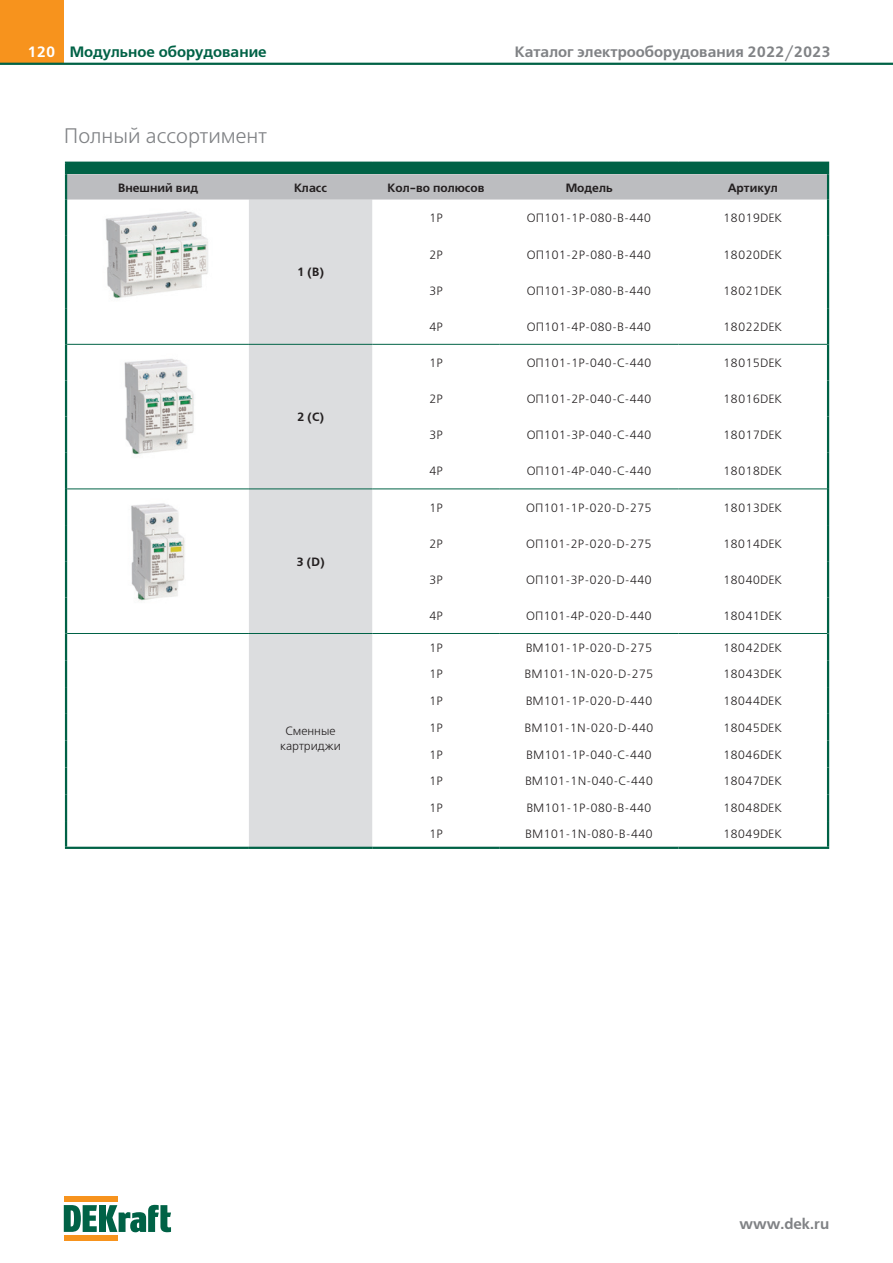
<style>
.page{position:relative;width:893px;height:1263px;background:#fff}
.page>*{position:absolute;margin:0;border:0;box-sizing:border-box;transform-origin:0 0}
.t1{font:21px "Free Set C";color:#808285}
.t2{font:700 15px "Free Set C";color:#808285}
.t3{font:700 15px "Free Set C";color:#006246}
.t4{font:12px/14.4px "Free Set C";color:#231f20;text-align:center}
.t5{font:700 12px "Free Set C";color:#231f20}
.s1{color:#fff}
</style>
<div class="page">
<div style="left:0;top:0;width:64px;height:64px;background:#f7931d"></div>
<hr style="left:0;top:63px;width:893px;height:2px;background:#006246">
<div style="left:64px;top:1235px;width:53px;height:6px;background:#f7931d"></div>
<div style="left:64px;top:1196px;width:53px;height:5px;background:#f7931d"></div>
<div style="left:99px;top:1205px;width:7px;height:27px;background:#006246"></div>
<svg style="left:106px;top:1205px;width:65px;height:27px"></svg>
<svg style="left:64px;top:1205px;width:33px;height:27px"></svg>
<svg style="left:67px;top:200px;width:760px;height:647px"></svg>
<div style="left:249px;top:200px;width:123px;height:647px;background:#dcdddf"></div>
<hr style="left:65px;top:162px;width:184px;height:2px;background:#006246">
<hr style="left:249px;top:162px;width:123px;height:2px;background:#006246">
<hr style="left:372px;top:162px;width:128px;height:2px;background:#006246">
<hr style="left:500px;top:162px;width:178px;height:2px;background:#006246">
<hr style="left:678px;top:162px;width:151px;height:2px;background:#006246">
<svg style="left:65px;top:164px;width:764px;height:36px;background:#88a49f"></svg>
<hr style="left:65px;top:174px;width:2px;height:26px;background:#006246">
<hr style="left:827px;top:174px;width:2px;height:26px;background:#006246">
<hr style="left:65px;top:200px;width:2px;height:36px;background:#006246">
<hr style="left:65px;top:236px;width:2px;height:36px;background:#006246">
<hr style="left:65px;top:272px;width:2px;height:36px;background:#006246">
<hr style="left:65px;top:308px;width:2px;height:36px;background:#006246">
<hr style="left:827px;top:200px;width:2px;height:36px;background:#006246">
<hr style="left:827px;top:236px;width:2px;height:36px;background:#006246">
<hr style="left:827px;top:272px;width:2px;height:36px;background:#006246">
<hr style="left:827px;top:308px;width:2px;height:36px;background:#006246">
<hr style="left:65px;top:344px;width:2px;height:36px;background:#006246">
<hr style="left:65px;top:380px;width:2px;height:37px;background:#006246">
<hr style="left:65px;top:417px;width:2px;height:36px;background:#006246">
<hr style="left:65px;top:453px;width:2px;height:36px;background:#006246">
<hr style="left:827px;top:344px;width:2px;height:36px;background:#006246">
<hr style="left:827px;top:380px;width:2px;height:37px;background:#006246">
<hr style="left:827px;top:417px;width:2px;height:36px;background:#006246">
<hr style="left:827px;top:453px;width:2px;height:36px;background:#006246">
<hr style="left:65px;top:489px;width:2px;height:36px;background:#006246">
<hr style="left:65px;top:525px;width:2px;height:36px;background:#006246">
<hr style="left:65px;top:561px;width:2px;height:36px;background:#006246">
<hr style="left:65px;top:597px;width:2px;height:36px;background:#006246">
<hr style="left:827px;top:489px;width:2px;height:36px;background:#006246">
<hr style="left:827px;top:525px;width:2px;height:36px;background:#006246">
<hr style="left:827px;top:561px;width:2px;height:36px;background:#006246">
<hr style="left:65px;top:633px;width:2px;height:27px;background:#006246">
<hr style="left:65px;top:660px;width:2px;height:27px;background:#006246">
<hr style="left:65px;top:687px;width:2px;height:27px;background:#006246">
<hr style="left:65px;top:714px;width:2px;height:27px;background:#006246">
<hr style="left:65px;top:741px;width:2px;height:26px;background:#006246">
<hr style="left:65px;top:767px;width:2px;height:27px;background:#006246">
<hr style="left:65px;top:794px;width:2px;height:27px;background:#006246">
<hr style="left:65px;top:821px;width:2px;height:26px;background:#006246">
<hr style="left:65px;top:847px;width:184px;height:2px;background:#006246">
<hr style="left:249px;top:847px;width:123px;height:2px;background:#006246">
<hr style="left:372px;top:847px;width:128px;height:2px;background:#006246">
<hr style="left:500px;top:847px;width:178px;height:2px;background:#006246">
<hr style="left:827px;top:597px;width:2px;height:36px;background:#006246">
<hr style="left:827px;top:633px;width:2px;height:27px;background:#006246">
<hr style="left:827px;top:660px;width:2px;height:27px;background:#006246">
<hr style="left:827px;top:687px;width:2px;height:27px;background:#006246">
<hr style="left:827px;top:714px;width:2px;height:27px;background:#006246">
<hr style="left:827px;top:741px;width:2px;height:26px;background:#006246">
<hr style="left:827px;top:767px;width:2px;height:27px;background:#006246">
<hr style="left:827px;top:794px;width:2px;height:27px;background:#006246">
<hr style="left:827px;top:821px;width:2px;height:26px;background:#006246">
<hr style="left:678px;top:847px;width:151px;height:2px;background:#006246">
<hr style="left:67px;top:489px;width:182px;height:1px;background:#006246">
<hr style="left:249px;top:489px;width:123px;height:1px;background:#006246">
<hr style="left:372px;top:489px;width:128px;height:1px;background:#006246">
<hr style="left:500px;top:489px;width:178px;height:1px;background:#006246">
<hr style="left:678px;top:489px;width:149px;height:1px;background:#006246">
<hr style="left:67px;top:344px;width:182px;height:1px;background:#006246">
<hr style="left:249px;top:344px;width:123px;height:1px;background:#006246">
<hr style="left:372px;top:344px;width:128px;height:1px;background:#006246">
<hr style="left:500px;top:344px;width:178px;height:1px;background:#006246">
<hr style="left:678px;top:344px;width:149px;height:1px;background:#006246">
<hr style="left:67px;top:633px;width:182px;height:1px;background:#006246">
<hr style="left:249px;top:633px;width:123px;height:1px;background:#006246">
<hr style="left:372px;top:633px;width:128px;height:1px;background:#006246">
<hr style="left:500px;top:633px;width:178px;height:1px;background:#006246">
<hr style="left:678px;top:633px;width:149px;height:1px;background:#006246">
<img style="left:98px;top:204px;width:119px;height:102px">
<img style="left:114px;top:349px;width:89px;height:114px">
<img style="left:122px;top:493px;width:71px;height:115px">
<p class="t3" style="left:28px;top:43px;width:241px"><span class="s1">120</span> Модульное оборудование</p>
<p class="t2" style="left:515px;top:43px;width:317px">Каталог электрооборудования 2022/2023</p>
<h1 class="t1" style="left:64px;top:123px;width:205px">Полный ассортимент</h1>
<p class="t5" style="left:118px;top:180px;width:82px">Внешний вид</p>
<p class="t5" style="left:294px;top:180px;width:35px">Класс</p>
<p class="t5" style="left:387px;top:180px;width:98px">Кол-во полюсов</p>
<p class="t5" style="left:566px;top:180px;width:48px">Модель</p>
<p class="t5" style="left:728px;top:180px;width:52px">Артикул</p>
<p class="t5" style="left:297px;top:265px;width:28px">1 (B)</p>
<p class="t5" style="left:297px;top:410px;width:29px">2 (C)</p>
<p class="t5" style="left:296px;top:554px;width:30px">3 (D)</p>
<p class="t4" style="left:280px;top:724px;width:62px">Сменные картриджи</p>
<p class="t4" style="left:429px;top:211px;width:15px">1P</p>
<p class="t4" style="left:527px;top:211px;width:126px">ОП101-1P-080-B-440</p>
<p class="t4" style="left:723px;top:211px;width:60px">18019DEK</p>
<p class="t4" style="left:429px;top:247px;width:15px">2P</p>
<p class="t4" style="left:527px;top:247px;width:126px">ОП101-2P-080-B-440</p>
<p class="t4" style="left:723px;top:247px;width:60px">18020DEK</p>
<p class="t4" style="left:429px;top:284px;width:15px">3P</p>
<p class="t4" style="left:527px;top:284px;width:126px">ОП101-3P-080-B-440</p>
<p class="t4" style="left:723px;top:284px;width:60px">18021DEK</p>
<p class="t4" style="left:429px;top:320px;width:15px">4P</p>
<p class="t4" style="left:527px;top:320px;width:126px">ОП101-4P-080-B-440</p>
<p class="t4" style="left:723px;top:320px;width:60px">18022DEK</p>
<p class="t4" style="left:429px;top:356px;width:15px">1P</p>
<p class="t4" style="left:527px;top:356px;width:126px">ОП101-1P-040-C-440</p>
<p class="t4" style="left:723px;top:356px;width:60px">18015DEK</p>
<p class="t4" style="left:429px;top:392px;width:15px">2P</p>
<p class="t4" style="left:527px;top:392px;width:126px">ОП101-2P-040-C-440</p>
<p class="t4" style="left:723px;top:392px;width:60px">18016DEK</p>
<p class="t4" style="left:429px;top:428px;width:15px">3P</p>
<p class="t4" style="left:527px;top:428px;width:126px">ОП101-3P-040-C-440</p>
<p class="t4" style="left:723px;top:428px;width:60px">18017DEK</p>
<p class="t4" style="left:429px;top:464px;width:15px">4P</p>
<p class="t4" style="left:527px;top:464px;width:126px">ОП101-4P-040-C-440</p>
<p class="t4" style="left:723px;top:464px;width:60px">18018DEK</p>
<p class="t4" style="left:429px;top:501px;width:15px">1P</p>
<p class="t4" style="left:526px;top:501px;width:127px">ОП101-1P-020-D-275</p>
<p class="t4" style="left:723px;top:501px;width:60px">18013DEK</p>
<p class="t4" style="left:429px;top:537px;width:15px">2P</p>
<p class="t4" style="left:526px;top:537px;width:127px">ОП101-2P-020-D-275</p>
<p class="t4" style="left:723px;top:537px;width:60px">18014DEK</p>
<p class="t4" style="left:429px;top:573px;width:15px">3P</p>
<p class="t4" style="left:526px;top:573px;width:127px">ОП101-3P-020-D-440</p>
<p class="t4" style="left:723px;top:573px;width:60px">18040DEK</p>
<p class="t4" style="left:429px;top:609px;width:15px">4P</p>
<p class="t4" style="left:526px;top:609px;width:127px">ОП101-4P-020-D-440</p>
<p class="t4" style="left:723px;top:609px;width:60px">18041DEK</p>
<p class="t4" style="left:429px;top:641px;width:15px">1P</p>
<p class="t4" style="left:526px;top:641px;width:128px">ВМ101-1P-020-D-275</p>
<p class="t4" style="left:723px;top:641px;width:60px">18042DEK</p>
<p class="t4" style="left:429px;top:667px;width:15px">1P</p>
<p class="t4" style="left:525px;top:667px;width:130px">ВМ101-1N-020-D-275</p>
<p class="t4" style="left:723px;top:667px;width:60px">18043DEK</p>
<p class="t4" style="left:429px;top:694px;width:15px">1P</p>
<p class="t4" style="left:526px;top:694px;width:128px">ВМ101-1P-020-D-440</p>
<p class="t4" style="left:723px;top:694px;width:60px">18044DEK</p>
<p class="t4" style="left:429px;top:721px;width:15px">1P</p>
<p class="t4" style="left:525px;top:721px;width:130px">ВМ101-1N-020-D-440</p>
<p class="t4" style="left:723px;top:721px;width:60px">18045DEK</p>
<p class="t4" style="left:429px;top:747px;width:15px">1P</p>
<p class="t4" style="left:526px;top:747px;width:127px">ВМ101-1P-040-C-440</p>
<p class="t4" style="left:723px;top:747px;width:60px">18046DEK</p>
<p class="t4" style="left:429px;top:774px;width:15px">1P</p>
<p class="t4" style="left:525px;top:774px;width:130px">ВМ101-1N-040-C-440</p>
<p class="t4" style="left:723px;top:774px;width:60px">18047DEK</p>
<p class="t4" style="left:429px;top:801px;width:15px">1P</p>
<p class="t4" style="left:526px;top:801px;width:127px">ВМ101-1P-080-B-440</p>
<p class="t4" style="left:723px;top:801px;width:60px">18048DEK</p>
<p class="t4" style="left:429px;top:827px;width:15px">1P</p>
<p class="t4" style="left:525px;top:827px;width:129px">ВМ101-1N-080-B-440</p>
<p class="t4" style="left:723px;top:827px;width:60px">18049DEK</p>
<p class="t2" style="left:739px;top:1215px;width:91px">www.dek.ru</p>
</div>
